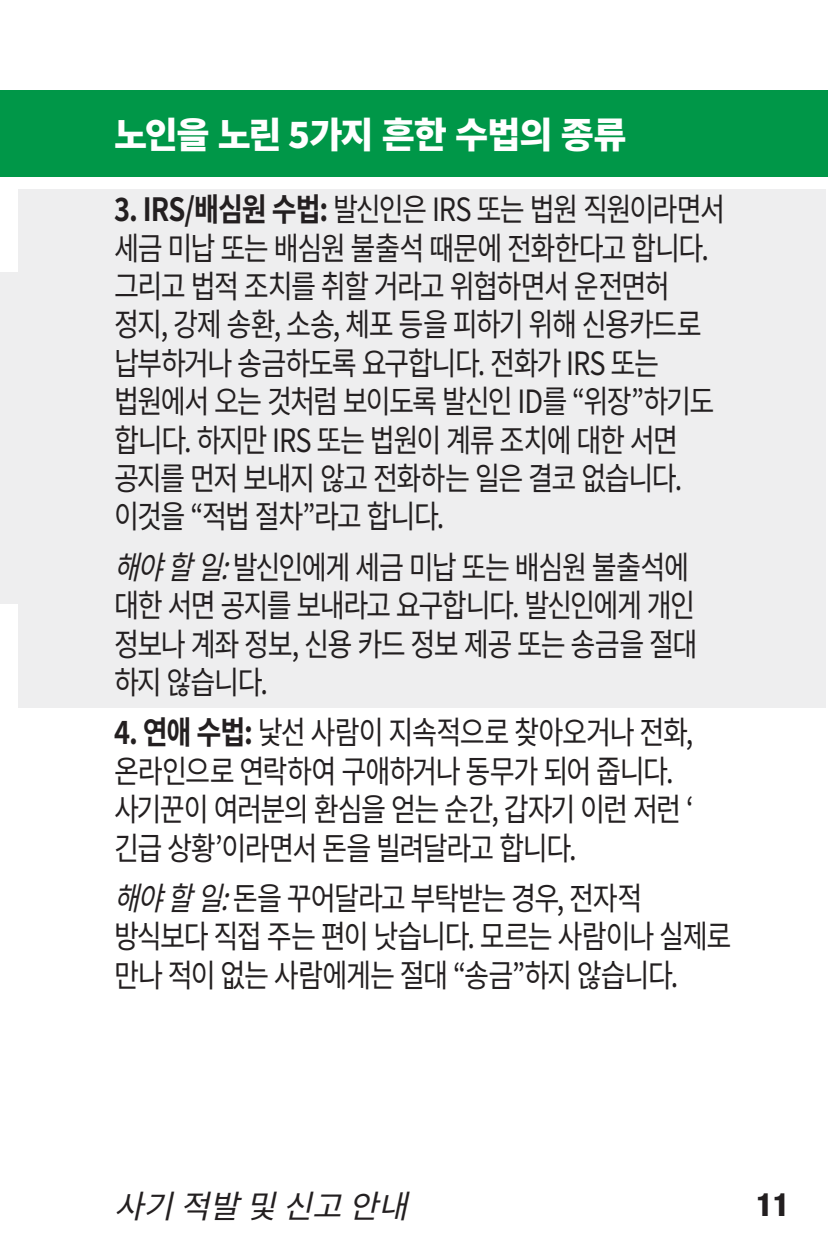
<style>
.page{position:relative;width:828px;height:1260px;background:#fff}
.page>*{position:absolute;margin:0;border:0;box-sizing:border-box;transform-origin:0 0}
.t1{font:800 36px "Source Han Sans KR";letter-spacing:-.035em;color:#fff}
.t2{font:32px/38.4px "Source Han Sans KR";letter-spacing:-.055em;color:#231f20;scale:.85 1}
.t3{font:italic 32px "Source Han Sans KR";color:#231f20}
.t4{font:800 condensed 32px "Helvetica Neue LT Std";color:#231f20}
.s1{font-weight:700}
.s2{font-style:italic}
</style>
<div class="page">
<div style="left:18px;top:189px;width:808px;height:519px;background:#eeeeef"></div>
<div style="left:0;top:273px;width:18px;height:331px;background:#eeeeef"></div>
<div style="left:0;top:90px;width:828px;height:86px;background:#009748"></div>
<p class="t1" style="left:114px;top:114px;width:514px">노인을 노린 5가지 흔한 수법의 종류</p>
<p class="t2" style="left:114px;top:191px;width:721px"><span class="s1">3. IRS/배심원 수법:</span> 발신인은 IRS 또는 법원 직원이라면서 세금 미납 또는 배심원 불출석 때문에 전화한다고 합니다. 그리고 법적 조치를 취할 거라고 위협하면서 운전면허 정지, 강제 송환, 소송, 체포 등을 피하기 위해 신용카드로 납부하거나 송금하도록 요구합니다. 전화가 IRS 또는 법원에서 오는 것처럼 보이도록 발신인 ID를 “위장”하기도 합니다. 하지만 IRS 또는 법원이 계류 조치에 대한 서면 공지를 먼저 보내지 않고 전화하는 일은 결코 없습니다. 이것을 “적법 절차”라고 합니다.</p>
<p class="t2" style="left:114px;top:548px;width:688px"><span class="s2">해야할일:</span>발신인에게 세금 미납 또는 배심원 불출석에 대한 서면 공지를 보내라고 요구합니다. 발신인에게 개인 정보나 계좌 정보, 신용 카드 정보 제공 또는 송금을 절대 하지 않습니다.</p>
<p class="t2" style="left:114px;top:714px;width:683px"><span class="s1">4. 연애 수법:</span> 낯선 사람이 지속적으로 찾아오거나 전화, 온라인으로 연락하여 구애하거나 동무가 되어 줍니다. 사기꾼이 여러분의 환심을 얻는 순간, 갑자기 이런 저런 ‘ 긴급 상황’이라면서 돈을 빌려달라고 합니다.</p>
<p class="t2" style="left:114px;top:880px;width:728px"><span class="s2">해야할일:</span>돈을 꾸어달라고 부탁받는 경우, 전자적 방식보다 직접 주는 편이 낫습니다. 모르는 사람이나 실제로 만나 적이 없는 사람에게는 절대 “송금”하지 않습니다.</p>
<p class="t3" style="left:114px;top:1188px;width:315px">사기적발및신고안내</p>
<p class="t4" style="left:756px;top:1185px;width:35px">11</p>
</div>
